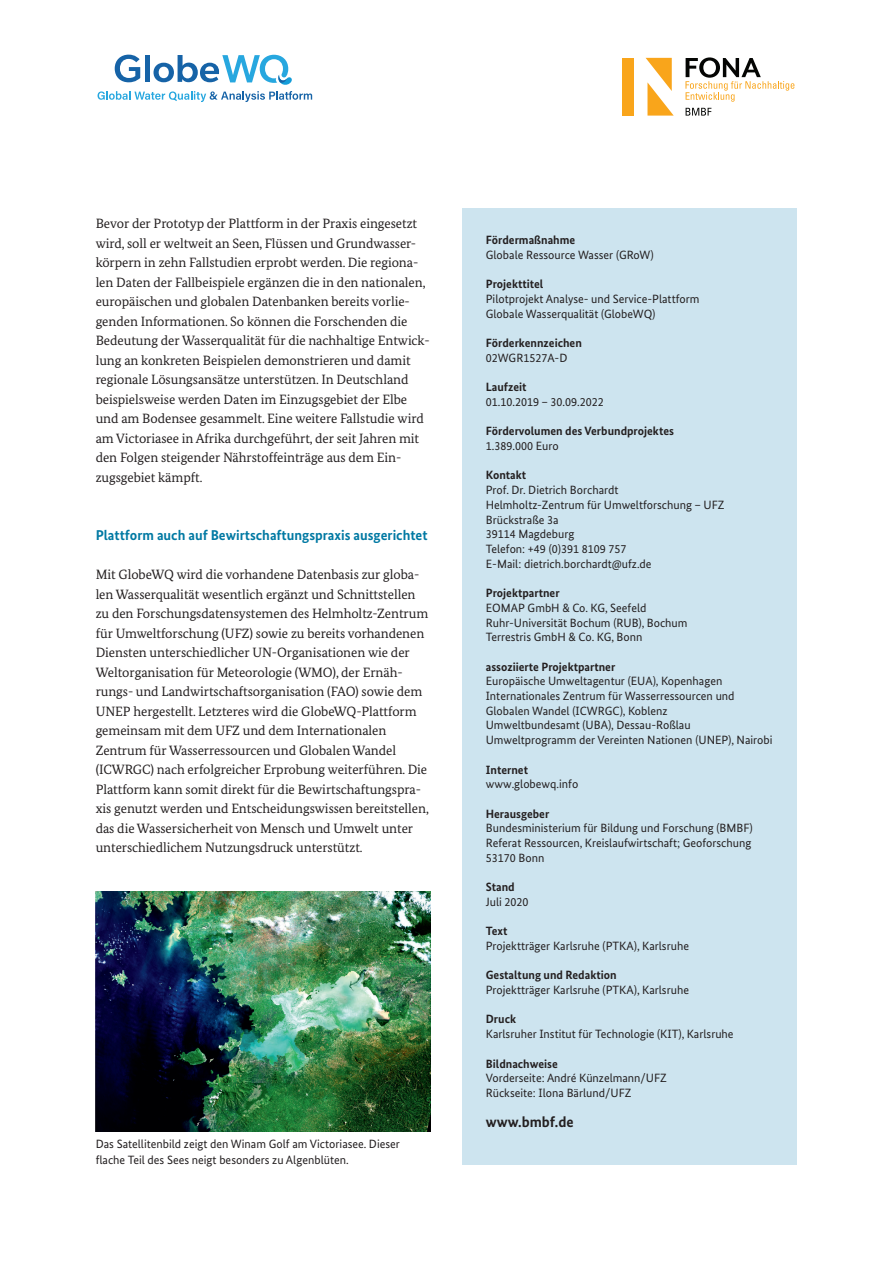
<style>
.page{position:relative;width:893px;height:1263px;background:#fff}
.page>*{position:absolute;margin:0;border:0;box-sizing:border-box;transform-origin:0 0}
.t1{font:700 15px "Bundes Sans";color:#231f20}
.t2{font:700 14.25px "Bundes Sans";color:#0079a3}
.t3{font:13.5px/19.5px "Bundes Serif";letter-spacing:-.005em;color:#231f20}
.t4{font:12px/14.7px "Bundes Sans";color:#231f20}
.t5{font:700 12px "Bundes Sans";color:#231f20}
</style>
<div class="page">
<div style="left:462px;top:209px;width:335px;height:956px;background:#cde4ef"></div>
<div style="left:622px;top:58px;width:12px;height:58px;background:#f9a51b"></div>
<svg style="left:646px;top:58px;width:28px;height:58px"></svg>
<svg style="left:686px;top:108px;width:25px;height:8px"></svg>
<svg style="left:685px;top:57px;width:109px;height:45px"></svg>
<img style="left:96px;top:891px;width:335px;height:240px">
<svg style="left:98px;top:91px;width:214px;height:11px"></svg>
<svg style="left:115px;top:55px;width:25px;height:27px"></svg>
<div style="left:145px;top:55px;width:5px;height:27px;background:#1663a7"></div>
<svg style="left:154px;top:55px;width:138px;height:30px"></svg>
<p class="t3" style="left:96px;top:214px;width:335px">Bevor der Prototyp der Plattform in der Praxis eingesetzt wird, soll er weltweit an Seen, Flüssen und Grundwasser&shy;körpern in zehn Fallstudien erprobt werden. Die regiona&shy;len Daten der Fallbeispiele ergänzen die in den nationalen, europäischen und globalen Datenbanken bereits vorlie&shy;genden Informationen. So können die Forschenden die Bedeutung der Wasserqualität für die nachhaltige Entwick&shy;lung an konkreten Beispielen demonstrieren und damit regionale Lösungsansätze unterstützen. In Deutschland beispielsweise werden Daten im Einzugsgebiet der Elbe und am Bodensee gesammelt. Eine weitere Fallstudie wird am Victoriasee in Afrika durchgeführt, der seit Jahren mit den Folgen steigender Nährstoffeinträge aus dem Ein&shy;zugsgebiet kämpft.</p>
<p class="t2" style="left:96px;top:527px;width:333px">Plattform auch auf Bewirtschaftungspraxis ausgerichtet</p>
<p class="t3" style="left:96px;top:565px;width:335px">Mit GlobeWQ wird die vorhandene Datenbasis zur globa&shy;len Wasserqualität wesentlich ergänzt und Schnittstellen zu den Forschungsdatensystemen des Helmholtz-Zentrum für Umweltforschung (UFZ) sowie zu bereits vorhandenen Diensten unterschiedlicher UN-Organisationen wie der Weltorganisation für Meteorologie (WMO), der Ernäh&shy;rungs- und Landwirtschaftsorganisation (FAO) sowie dem UNEP hergestellt. Letzteres wird die GlobeWQ-Plattform gemeinsam mit dem UFZ und dem Internationalen Zentrum für Wasserressourcen und Globalen Wandel (ICWRGC) nach erfolgreicher Erprobung weiterführen. Die Plattform kann somit direkt für die Bewirtschaftungspra&shy;xis genutzt werden und Entscheidungswissen bereitstellen, das die Wassersicherheit von Mensch und Umwelt unter unterschiedlichem Nutzungsdruck unterstützt.</p>
<p class="t4" style="left:96px;top:1136px;width:306px;line-height:15.8px">Das Satellitenbild zeigt den Winam Golf am Victoriasee. Dieser flache Teil des Sees neigt besonders zu Algenblüten.</p>
<p class="t5" style="left:486px;top:233px;width:91px">Fördermaßnahme</p>
<p class="t4" style="left:486px;top:247px;width:169px">Globale Ressource Wasser (GRoW)</p>
<p class="t5" style="left:486px;top:277px;width:59px">Projekttitel</p>
<p class="t4" style="left:486px;top:291px;width:215px">Pilotprojekt Analyse- und Service-Plattform<br>Globale Wasserqualität (GlobeWQ)</p>
<p class="t5" style="left:486px;top:336px;width:98px">Förderkennzeichen</p>
<p class="t4" style="left:486px;top:350px;width:83px">02WGR1527A-D</p>
<p class="t5" style="left:486px;top:380px;width:42px">Laufzeit</p>
<p class="t4" style="left:486px;top:394px;width:119px">01.10.2019 – 30.09.2022</p>
<p class="t5" style="left:486px;top:424px;width:190px">Fördervolumen des Verbundprojektes</p>
<p class="t4" style="left:486px;top:438px;width:74px">1.389.000 Euro</p>
<p class="t5" style="left:486px;top:468px;width:42px">Kontakt</p>
<p class="t4" style="left:486px;top:483px;width:240px">Prof. Dr. Dietrich Borchardt<br>Helmholtz-Zentrum für Umweltforschung – UFZ<br>Brückstraße 3a<br>39114 Magdeburg<br>Telefon: +49 (0)391 8109 757<br>E-Mail: dietrich.borchardt@ufz.de</p>
<p class="t5" style="left:486px;top:586px;width:75px">Projektpartner</p>
<p class="t4" style="left:486px;top:600px;width:203px">EOMAP GmbH &amp; Co. KG, Seefeld<br>Ruhr-Universität Bochum (RUB), Bochum<br>Terrestris GmbH &amp; Co. KG, Bonn</p>
<p class="t5" style="left:486px;top:659px;width:131px">assoziierte Projektpartner</p>
<p class="t4" style="left:486px;top:674px;width:288px">Europäische Umweltagentur (EUA), Kopenhagen Internationales Zentrum für Wasserressourcen und Globalen Wandel (ICWRGC), Koblenz<br>Umweltbundesamt (UBA), Dessau-Roßlau Umweltprogramm der Vereinten Nationen (UNEP), Nairobi</p>
<p class="t5" style="left:486px;top:762px;width:44px">Internet</p>
<p class="t4" style="left:486px;top:777px;width:94px">www.globewq.info</p>
<p class="t5" style="left:486px;top:806px;width:65px">Herausgeber</p>
<p class="t4" style="left:486px;top:821px;width:268px;text-align:justify">Bundesministerium für Bildung und Forschung (BMBF)<br>Referat Ressourcen, Kreislaufwirtschaft; Geoforschung 53170 Bonn</p>
<p class="t5" style="left:486px;top:880px;width:30px">Stand</p>
<p class="t4" style="left:486px;top:894px;width:44px">Juli 2020</p>
<p class="t5" style="left:486px;top:924px;width:23px">Text</p>
<p class="t4" style="left:486px;top:938px;width:205px">Projektträger Karlsruhe (PTKA), Karlsruhe</p>
<p class="t5" style="left:486px;top:968px;width:132px">Gestaltung und Redaktion</p>
<p class="t4" style="left:486px;top:982px;width:205px">Projektträger Karlsruhe (PTKA), Karlsruhe</p>
<p class="t5" style="left:486px;top:1012px;width:32px">Druck</p>
<p class="t4" style="left:486px;top:1026px;width:249px">Karlsruher Institut für Technologie (KIT), Karlsruhe</p>
<p class="t5" style="left:486px;top:1056px;width:74px">Bildnachweise</p>
<p class="t4" style="left:486px;top:1071px;width:183px">Vorderseite: André Künzelmann/UFZ<br>Rückseite: Ilona Bärlund/UFZ</p>
<p class="t1" style="left:486px;top:1112px;width:89px">www.bmbf.de</p>
</div>
